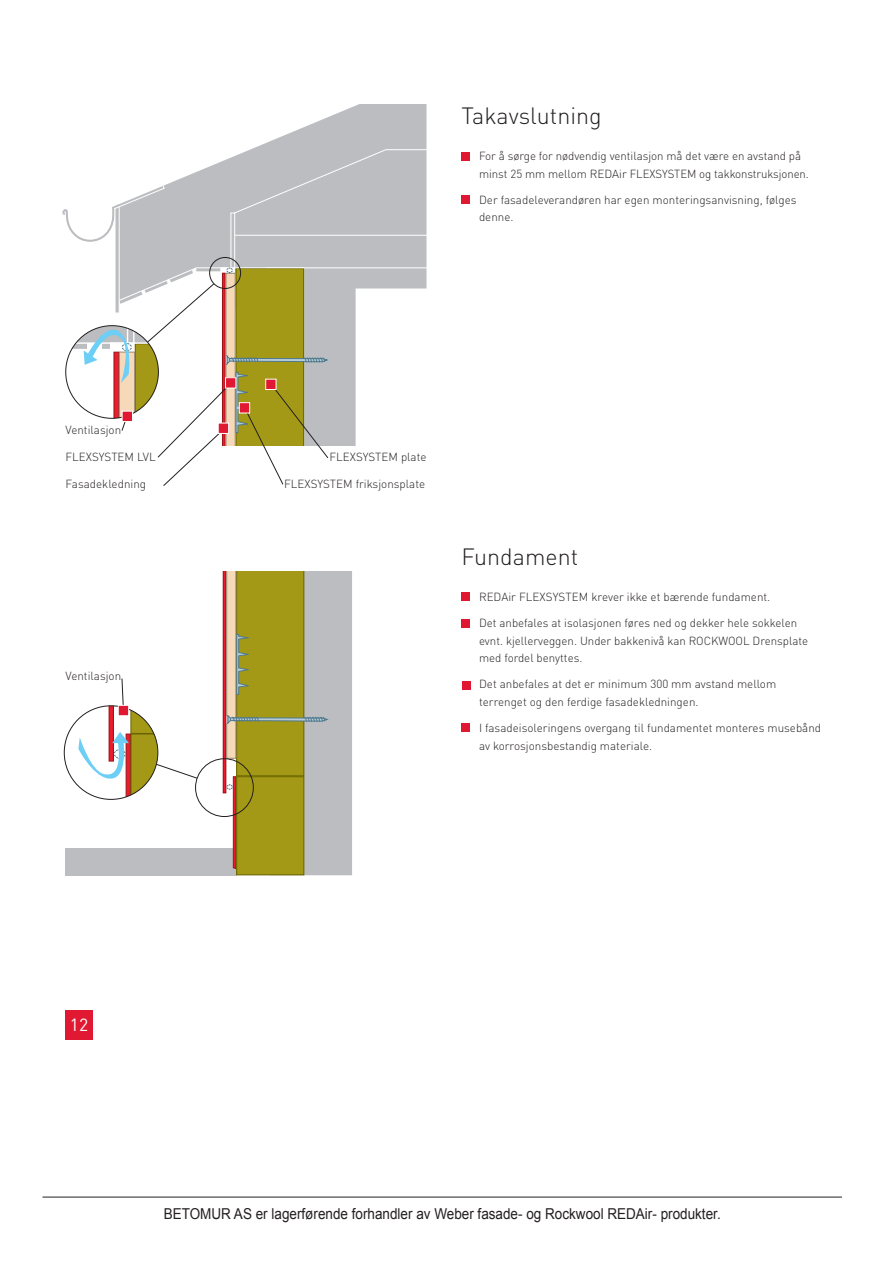
<style>
.page{position:relative;width:893px;height:1263px;background:#fff}
.page>*{position:absolute;margin:0;border:0;box-sizing:border-box;transform-origin:0 0}
.t1{font:300 23.25px "DINOT";color:#231f20}
.t2{font:17.4px "DINOT";color:#fff}
.t3{font:15px "Arial";color:#231f20;scale:.9 1}
.t4{font:300 11.7px/17.4px "DINOT";color:#231f20}
</style>
<div class="page">
<hr style="left:43px;top:1197px;width:799px;height:1px;background:#231f20">
<div style="left:66px;top:1010px;width:27px;height:29px;background:#e11831"></div>
<div style="left:462px;top:152px;width:8px;height:8px;background:#e11831"></div>
<div style="left:462px;top:196px;width:8px;height:8px;background:#e11831"></div>
<div style="left:462px;top:593px;width:8px;height:8px;background:#e11831"></div>
<div style="left:462px;top:619px;width:8px;height:8px;background:#e11831"></div>
<div style="left:462px;top:724px;width:8px;height:8px;background:#e11831"></div>
<div style="left:66px;top:848px;width:171px;height:27px;background:#bbbdc0"></div>
<div style="left:223px;top:569px;width:3px;height:224px;border:1px solid #9b1418"></div>
<div style="left:214px;top:558px;width:140px;height:13px;background:#fff"></div>
<svg style="left:78px;top:678px;width:120px;height:121px"></svg>
<div style="left:118px;top:705px;width:11px;height:11px;background:#e11831"></div>
<div style="left:118px;top:705px;width:11px;height:11px;border:1px solid #fff"></div>
<svg style="left:226px;top:571px;width:126px;height:304px;background:#aea464"></svg>
<svg style="left:116px;top:104px;width:310px;height:162px;fill:#bbbdc0"></svg>
<hr style="left:119px;top:207px;width:1px;height:107px;background:#fff">
<div style="left:230px;top:213px;width:5px;height:55px;border:1px solid #fff"></div>
<div style="left:233px;top:149px;width:194px;height:65px;background:#bbbdc0"></div>
<hr style="left:235px;top:235px;width:193px;height:1px;background:#fff">
<svg style="left:63px;top:185px;width:102px;height:58px"></svg>
<div style="left:209px;top:257px;width:32px;height:32px;border:1px solid #231f20;border-radius:50%"></div>
<svg style="left:66px;top:266px;width:361px;height:220px"></svg>
<div style="left:462px;top:681px;width:8px;height:8px;background:#e11831"></div>
<p class="t1" style="left:462px;top:101px;width:142px">Takavslutning</p>
<p class="t4" style="left:479px;top:147px;width:331px">For å sørge for nødvendig ventilasjon må det være en avstand på minst 25 mm mellom REDAir FLEXSYSTEM og takkonstruksjonen.</p>
<p class="t4" style="left:479px;top:191px;width:319px">Der fasadeleverandøren har egen monteringsanvisning, følges denne.</p>
<p class="t4" style="left:66px;top:421px;width:57px">Ventilasjon</p>
<p class="t4" style="left:66px;top:448px;width:92px">FLEXSYSTEM LVL</p>
<p class="t4" style="left:330px;top:448px;width:98px">FLEXSYSTEM plate</p>
<p class="t4" style="left:66px;top:475px;width:82px">Fasadekledning</p>
<p class="t4" style="left:284px;top:475px;width:142px">FLEXSYSTEM friksjonsplate</p>
<p class="t4" style="left:66px;top:667px;width:57px">Ventilasjon</p>
<p class="t1" style="left:462px;top:542px;width:118px">Fundament</p>
<p class="t4" style="left:479px;top:588px;width:293px">REDAir FLEXSYSTEM krever ikke et bærende fundament.</p>
<p class="t4" style="left:479px;top:614px;width:331px">Det anbefales at isolasjonen føres ned og dekker hele sokkelen evnt. kjellerveggen. Under bakkenivå kan ROCKWOOL Drensplate med fordel benyttes.</p>
<p class="t4" style="left:479px;top:675px;width:299px">Det anbefales at det er minimum 300 mm avstand mellom terrenget og den ferdige fasadekledningen.</p>
<p class="t4" style="left:479px;top:719px;width:344px">I fasadeisoleringens overgang til fundamentet monteres musebånd av korrosjonsbestandig materiale.</p>
<p class="t2" style="left:70px;top:1014px;width:20px">12</p>
<p class="t3" style="left:164px;top:1203px;width:620px">BETOMUR AS er lagerførende forhandler av Weber fasade- og Rockwool REDAir- produkter.</p>
</div>
